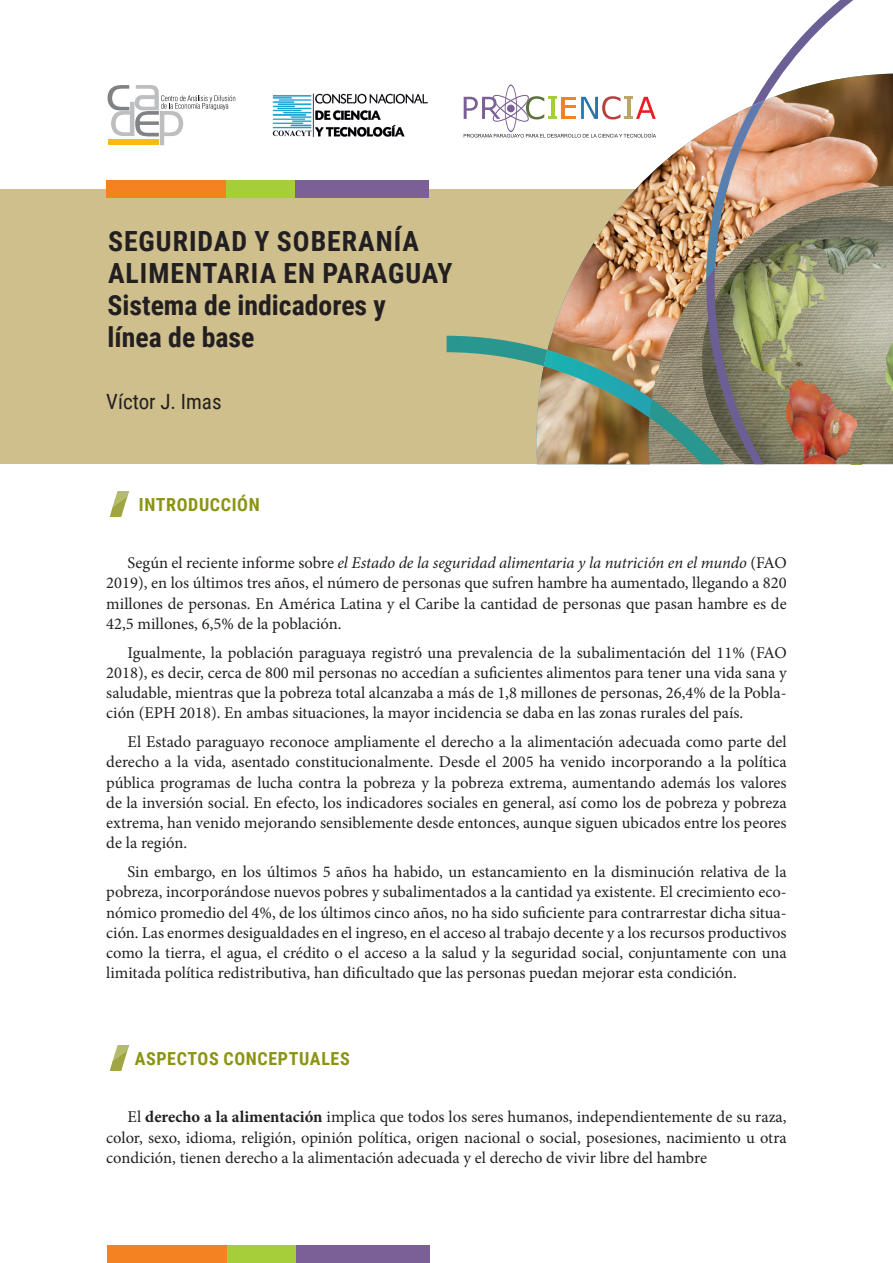
<style>
.page{position:relative;width:893px;height:1263px;background:#fff}
.page>*{position:absolute;margin:0;border:0;box-sizing:border-box;transform-origin:0 0}
.t1{font:700 27.75px/32px "Roboto Condensed";letter-spacing:.025em;color:#231f20}
.t2{font:21px "Roboto Condensed";color:#231f20}
.t3{font:700 18px "Roboto Condensed";letter-spacing:.035em;color:#8b9412}
.t4{font:16.5px/20.2px "Minion Pro";color:#231f20;text-align:justify}
.s1{font-style:italic}
.s2{font-weight:700}
</style>
<div class="page">
<div style="left:0;top:190px;width:893px;height:274px;background:#cebf8d"></div>
<img style="left:536px;top:74px;width:357px;height:390px">
<img style="left:705px;top:0;width:148px;height:464px">
<img style="left:706px;top:100px;width:59px;height:178px">
<svg style="left:447px;top:336px;width:277px;height:128px"></svg>
<img style="left:544px;top:350px;width:108px;height:68px">
<svg style="left:464px;top:84px;width:192px;height:54px"></svg>
<svg style="left:108px;top:85px;width:127px;height:60px"></svg>
<div style="left:108px;top:140px;width:51px;height:5px;background:#fcb814"></div>
<div style="left:295px;top:180px;width:134px;height:17px;background:#7b6097"></div>
<div style="left:226px;top:180px;width:69px;height:17px;background:#a6ce39"></div>
<div style="left:106px;top:180px;width:120px;height:17px;background:#f58220"></div>
<img style="left:272px;top:93px;width:156px;height:45px">
<svg style="left:109px;top:491px;width:21px;height:26px"></svg>
<svg style="left:109px;top:1045px;width:21px;height:26px"></svg>
<div style="left:296px;top:1246px;width:134px;height:17px;background:#7b6097"></div>
<div style="left:227px;top:1246px;width:69px;height:17px;background:#a6ce39"></div>
<div style="left:108px;top:1246px;width:119px;height:17px;background:#f58220"></div>
<h1 class="t1" style="left:108px;top:224px;width:346px">SEGURIDAD Y SOBERANÍA<br>ALIMENTARIA EN PARAGUAY<br>Sistema de indicadores y<br>línea de base</h1>
<p class="t2" style="left:106px;top:387px;width:117px">Víctor J. Imas</p>
<p class="t3" style="left:139px;top:492px;width:122px">INTRODUCCIÓN</p>
<p class="t4" style="left:106px;top:553px;width:682px;text-indent:21px">Según el reciente informe sobre <span class="s1">el Estado de la seguridad alimentaria y la nutrición en el mundo</span> (FAO 2019), en los últimos tres años, el número de personas que sufren hambre ha aumentado, llegando a 820 millones de personas. En América Latina y el Caribe la cantidad de personas que pasan hambre es de 42,5 millones, 6,5% de la población.</p>
<p class="t4" style="left:106px;top:642px;width:682px;text-indent:21px">Igualmente, la población paraguaya registró una prevalencia de la subalimentación del 11% (FAO 2018), es decir, cerca de 800 mil personas no accedían a suficientes alimentos para tener una vida sana y saludable, mientras que la pobreza total alcanzaba a más de 1,8 millones de personas, 26,4% de la Pobla&shy;ción (EPH 2018). En ambas situaciones, la mayor incidencia se daba en las zonas rurales del país.</p>
<p class="t4" style="left:106px;top:732px;width:682px;text-indent:21px">El Estado paraguayo reconoce ampliamente el derecho a la alimentación adecuada como parte del derecho a la vida, asentado constitucionalmente. Desde el 2005 ha venido incorporando a la política pública programas de lucha contra la pobreza y la pobreza extrema, aumentando además los valores de la inversión social. En efecto, los indicadores sociales en general, así como los de pobreza y pobreza extrema, han venido mejorando sensiblemente desde entonces, aunque siguen ubicados entre los peores de la región.</p>
<p class="t4" style="left:106px;top:862px;width:682px;text-indent:21px">Sin embargo, en los últimos 5 años ha habido, un estancamiento en la disminución relativa de la pobreza, incorporándose nuevos pobres y subalimentados a la cantidad ya existente. El crecimiento eco&shy;nómico promedio del 4%, de los últimos cinco años, no ha sido suficiente para contrarrestar dicha situa&shy;ción. Las enormes desigualdades en el ingreso, en el acceso al trabajo decente y a los recursos productivos como la tierra, el agua, el crédito o el acceso a la salud y la seguridad social, conjuntamente con una limitada política redistributiva, han dificultado que las personas puedan mejorar esta condición.</p>
<p class="t3" style="left:135px;top:1046px;width:217px">ASPECTOS CONCEPTUALES</p>
<p class="t4" style="left:106px;top:1107px;width:682px;text-indent:21px">El <span class="s2">derecho a la alimentación</span> implica que todos los seres humanos, independientemente de su raza, color, sexo, idioma, religión, opinión política, origen nacional o social, posesiones, nacimiento u otra condición, tienen derecho a la alimentación adecuada y el derecho de vivir libre del hambre</p>
</div>
